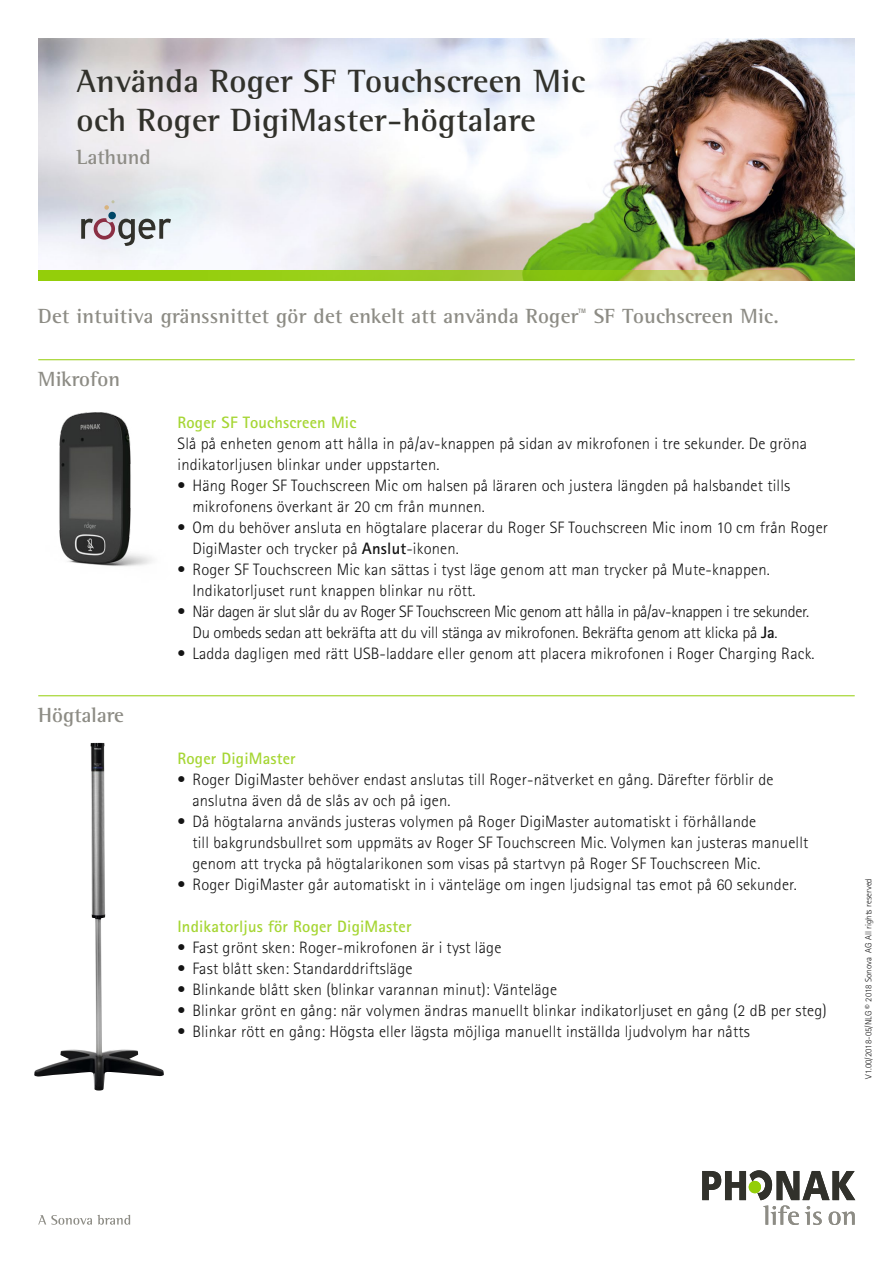
<style>
.page{position:relative;width:893px;height:1263px;background:#fff}
.page>*{position:absolute;margin:0;border:0;box-sizing:border-box;transform-origin:0 0}
.Titel{font:700 33px/39.6px "Rotis Semi Serif Pro";letter-spacing:.01em;color:#31312b}
.PHO_Bodycopy_11pt_Bl{font:700 21px "Rotis Semi Serif Pro";letter-spacing:.01em;color:#8d8c85}
.PHO_Subtitle1_14pt_L{font:700 21px "Rotis Semi Serif Pro";color:#8d8c85}
.PHO_Bodycopy_11pt_Bl-2{font:300 16.5px/21px "Rotis Sans Serif Pro";letter-spacing:.01em;color:#141414}
.PHO_Bodycopy_11pt_Bl-3{font:300 16.5px/21px "Rotis Sans Serif Pro";letter-spacing:-.02em;color:#141414}
.PHO_Bodycopy_11pt_Bl-4{font:700 16.5px "Rotis Sans Serif Pro";letter-spacing:.01em;color:#a6d634}
._08_A4s_Footnote_6_7{font:300 9px "Rotis Sans Serif Pro";letter-spacing:.005em;color:#141414}
.s1{font-weight:700}
</style>
<div class="page">
<img style="left:38px;top:38px;width:817px;height:232px">
<svg style="left:702px;top:1170px;width:153px;height:55px"></svg>
<svg style="left:81px;top:218px;width:90px;height:28px"></svg>
<div style="left:108px;top:212px;width:8px;height:7px;background:#004666;border-radius:50%"></div>
<svg style="left:104px;top:200px;width:11px;height:10px"></svg>
<svg style="left:38px;top:270px;width:817px;height:11px;background:#98c427"></svg>
<hr style="left:38px;top:359px;width:817px;height:1px;background:#94ce0a">
<hr style="left:38px;top:695px;width:817px;height:1px;background:#94ce0a">
<img style="left:59px;top:412px;width:94px;height:154px">
<img style="left:34px;top:743px;width:130px;height:347px">
<svg style="left:38px;top:1215px;width:92px;height:10px"></svg>
<p class="Titel" style="left:77px;top:61px;width:510px">Använda Roger SF Touchscreen Mic och Roger DigiMaster-högtalare</p>
<p class="PHO_Bodycopy_11pt_Bl" style="left:77px;top:145px;width:76px">Lathund</p>
<p class="PHO_Bodycopy_11pt_Bl" style="left:38px;top:303px;width:742px">Det intuitiva gränssnittet gör det enkelt att använda Roger<sup>™</sup> SF Touchscreen Mic.</p>
<p class="PHO_Subtitle1_14pt_L" style="left:38px;top:366px;width:83px">Mikrofon</p>
<p class="PHO_Subtitle1_14pt_L" style="left:38px;top:702px;width:87px">Högtalare</p>
<p class="PHO_Bodycopy_11pt_Bl-4" style="left:178px;top:412px;width:180px">Roger SF Touchscreen Mic</p>
<p class="PHO_Bodycopy_11pt_Bl-2" style="left:178px;top:433px;width:631px">Slå på enheten genom att hålla in på/av-knappen på sidan av mikrofonen i tre sekunder. De gröna indikatorljusen blinkar under uppstarten.</p>
<p class="PHO_Bodycopy_11pt_Bl-2" style="left:192px;top:475px;width:599px;text-indent:-15px">• Häng Roger SF Touchscreen Mic om halsen på läraren och justera längden på halsbandet tills mikrofonens överkant är 20 cm från munnen.</p>
<p class="PHO_Bodycopy_11pt_Bl-2" style="left:192px;top:517px;width:637px;text-indent:-15px">• Om du behöver ansluta en högtalare placerar du Roger SF Touchscreen Mic inom 10 cm från Roger<br>DigiMaster och trycker på <span class="s1">Anslut</span>-ikonen.</p>
<p class="PHO_Bodycopy_11pt_Bl-2" style="left:192px;top:559px;width:579px;text-indent:-15px">• Roger SF Touchscreen Mic kan sättas i tyst läge genom att man trycker på Mute-knappen.<br>Indikatorljuset runt knappen blinkar nu rött.</p>
<p class="PHO_Bodycopy_11pt_Bl-3" style="left:192px;top:601px;width:618px;text-indent:-15px">• När dagen är slut slår du av Roger SF Touchscreen Mic genom att hålla in på/av-knappen i tre sekunder.<br>Du ombeds sedan att bekräfta att du vill stänga av mikrofonen. Bekräfta genom att klicka på <span class="s1">Ja</span>.</p>
<p class="PHO_Bodycopy_11pt_Bl-2" style="left:178px;top:643px;width:639px">• Ladda dagligen med rätt USB-laddare eller genom att placera mikrofonen i Roger Charging Rack.</p>
<p class="PHO_Bodycopy_11pt_Bl-4" style="left:178px;top:748px;width:120px">Roger DigiMaster</p>
<p class="PHO_Bodycopy_11pt_Bl-2" style="left:192px;top:769px;width:583px;text-indent:-15px">• Roger DigiMaster behöver endast anslutas till Roger-nätverket en gång. Därefter förblir de anslutna även då de slås av och på igen.</p>
<p class="PHO_Bodycopy_11pt_Bl-2" style="left:192px;top:811px;width:617px;text-indent:-15px">• Då högtalarna används justeras volymen på Roger DigiMaster automatiskt i förhållande<br>till bakgrundsbullret som uppmäts av Roger SF Touchscreen Mic. Volymen kan justeras manuellt genom att trycka på högtalarikonen som visas på startvyn på Roger SF Touchscreen Mic.</p>
<p class="PHO_Bodycopy_11pt_Bl-2" style="left:178px;top:874px;width:621px">• Roger DigiMaster går automatiskt in i vänteläge om ingen ljudsignal tas emot på 60 sekunder.</p>
<p class="PHO_Bodycopy_11pt_Bl-4" style="left:178px;top:916px;width:235px">Indikatorljus för Roger DigiMaster</p>
<p class="PHO_Bodycopy_11pt_Bl-2" style="left:178px;top:937px;width:325px">• Fast grönt sken: Roger-mikrofonen är i tyst läge</p>
<p class="PHO_Bodycopy_11pt_Bl-2" style="left:178px;top:958px;width:236px">• Fast blått sken: Standarddriftsläge</p>
<p class="PHO_Bodycopy_11pt_Bl-2" style="left:178px;top:979px;width:381px">• Blinkande blått sken (blinkar varannan minut): Vänteläge</p>
<p class="PHO_Bodycopy_11pt_Bl-2" style="left:178px;top:1000px;width:651px">• Blinkar grönt en gång: när volymen ändras manuellt blinkar indikatorljuset en gång (2 dB per steg)</p>
<p class="PHO_Bodycopy_11pt_Bl-2" style="left:178px;top:1021px;width:574px">• Blinkar rött en gång: Högsta eller lägsta möjliga manuellt inställda ljudvolym har nåtts</p>
<p class="_08_A4s_Footnote_6_7" style="left:863px;top:1079px;width:202px;rotate:-90deg">V1.00/2018-05/NLG © 2018 Sonova AG All rights reserved</p>
</div>
